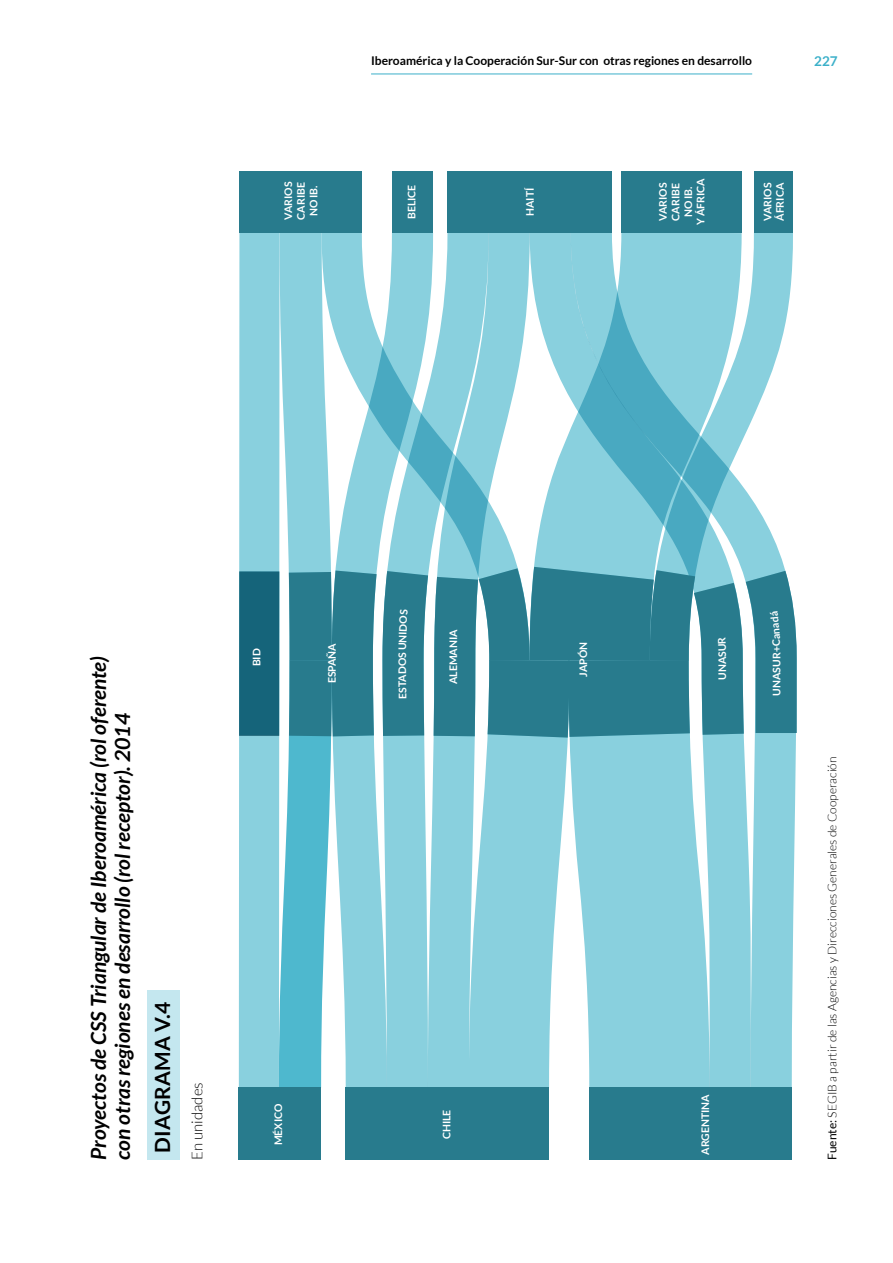
<style>
.page{position:relative;width:893px;height:1263px;background:#fff}
.page>*{position:absolute;margin:0;border:0;box-sizing:border-box;transform-origin:0 0}
.t1{font:italic 700 21px/24px "Lato";color:#000}
.t2{font:700 21px "Lato";letter-spacing:.01em;color:#000}
.t3{font:300 15px "Lato";color:#000}
.t4{font:700 13.5px "Lato";color:#3bb0c9}
.t5{font:300 12px "Lato";color:#000}
.t6{font:700 12px "Lato";color:#000}
.t7{font:700 10.5px/12.6px "Lato";color:#fff;text-align:center}
.s1{font-weight:400}
</style>
<div class="page">
<hr style="left:371px;top:74px;width:381px;height:1px;background:#3bb0c9">
<div style="left:147px;top:990px;width:32px;height:170px;background:#c4e7ef"></div>
<div style="left:239px;top:171px;width:123px;height:62px;background:#287b8d"></div>
<div style="left:239px;top:1088px;width:82px;height:72px;background:#287b8d"></div>
<div style="left:346px;top:1088px;width:203px;height:72px;background:#287b8d"></div>
<div style="left:589px;top:1088px;width:203px;height:72px;background:#287b8d"></div>
<div style="left:392px;top:171px;width:41px;height:62px;background:#287b8d"></div>
<div style="left:447px;top:171px;width:165px;height:62px;background:#287b8d"></div>
<div style="left:621px;top:171px;width:121px;height:62px;background:#287b8d"></div>
<div style="left:754px;top:171px;width:39px;height:62px;background:#287b8d"></div>
<svg style="left:238px;top:233px;width:559px;height:856px;background:#85c6d3"></svg>
<p class="t6" style="left:371px;top:54px;width:382px">Iberoamérica y la Cooperación Sur-Sur con otras regiones en desarrollo</p>
<p class="t4" style="left:814px;top:54px;width:25px">227</p>
<p class="t7" style="left:282px;top:220px;width:40px;rotate:-90deg">VARIOS<br>CARIBE<br>NOIB.</p>
<p class="t7" style="left:657px;top:225px;width:48px;rotate:-90deg">VARIOS<br>CARIBE<br>NOIB.<br>YÁFRICA</p>
<p class="t7" style="left:405px;top:219px;width:36px;rotate:-90deg">BELICE</p>
<p class="t7" style="left:524px;top:216px;width:30px;rotate:-90deg">HAITÍ</p>
<p class="t7" style="left:761px;top:221px;width:40px;text-align:left;rotate:-90deg">VARIOS<br>ÁFRICA</p>
<p class="t1" style="left:87px;top:1160px;width:505px;rotate:-90deg">Proyectos de CSS Triangular de Iberoamérica (rol oferente) con otras regiones en desarrollo (rol receptor). 2014</p>
<p class="t2" style="left:151px;top:1153px;width:153px;rotate:-90deg">Diagrama V.4</p>
<p class="t3" style="left:189px;top:1160px;width:79px;rotate:-90deg">En unidades</p>
<p class="t7" style="left:250px;top:666px;width:19px;rotate:-90deg">BID</p>
<p class="t7" style="left:326px;top:683px;width:42px;rotate:-90deg">ESPAÑA</p>
<p class="t7" style="left:577px;top:676px;width:35px;rotate:-90deg">JAPÓN</p>
<p class="t7" style="left:447px;top:684px;width:38px;rotate:-90deg">ALEMA</p>
<p class="t7" style="left:396px;top:699px;width:48px;rotate:-90deg">ESTADOS</p>
<p class="t7" style="left:272px;top:1145px;width:42px;rotate:-90deg">MÉXICO</p>
<p class="t7" style="left:440px;top:1139px;width:31px;rotate:-90deg">CHILE</p>
<p class="t7" style="left:716px;top:680px;width:25px;rotate:-90deg">UNA</p>
<p class="t7" style="left:770px;top:696px;width:44px;rotate:-90deg">UNASUR</p>
<p class="t7" style="left:699px;top:1155px;width:61px;rotate:-90deg">ARGENTINA</p>
<p class="t5" style="left:826px;top:1160px;width:405px;rotate:-90deg"><span class="s1">Fuente:</span> SEGIB a partir de las Agencias y Direcciones Generales de Cooperación</p>
</div>
